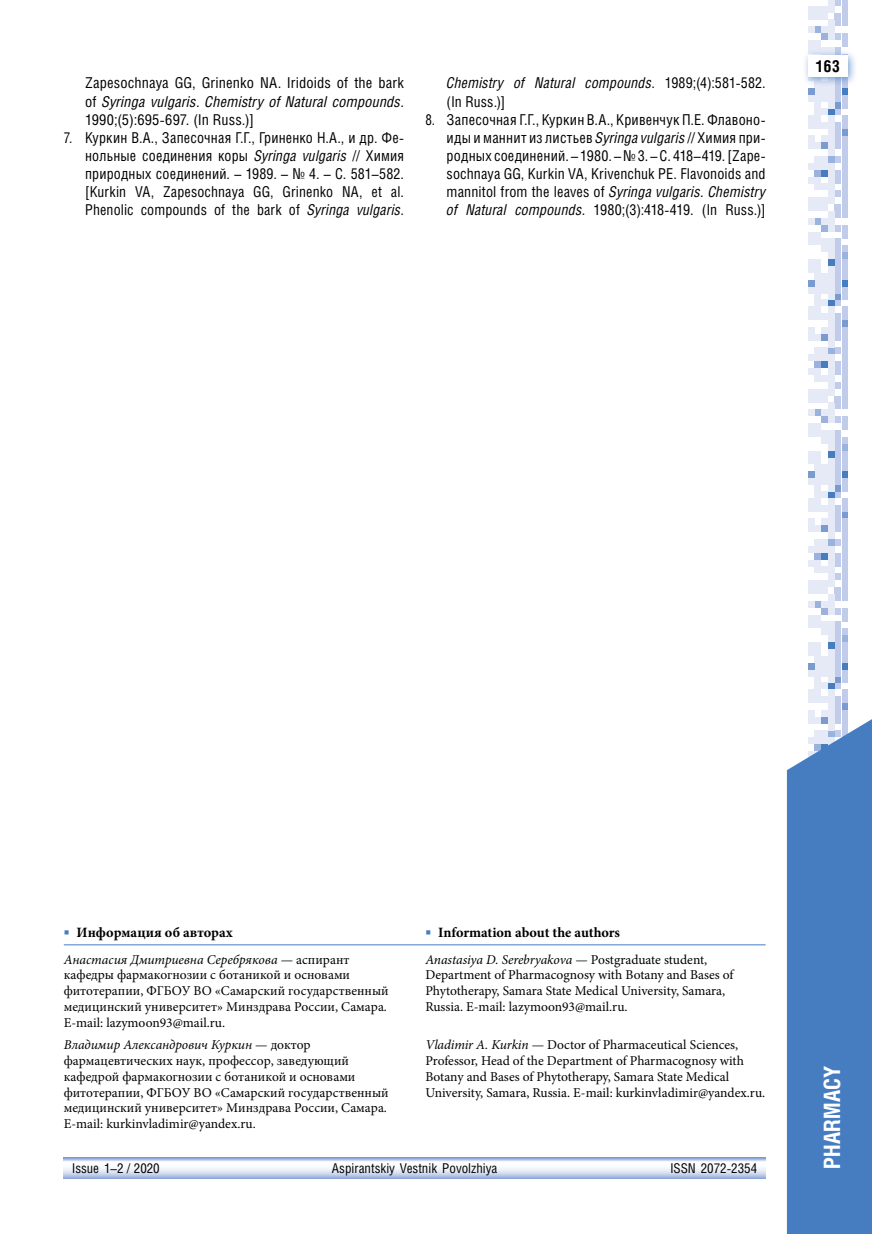
<style>
.page{position:relative;width:872px;height:1234px;background:#fff}
.page>*{position:absolute;margin:0;border:0;box-sizing:border-box;transform-origin:0 0}
.t1{font:700 22.5px "Helios Cond C";letter-spacing:.01em;color:#fff}
.t2{font:700 16.5px "Helios Cond C";color:#000}
.t3{font:15px/18px "Helios Cond C";letter-spacing:.01em;color:#000;text-align:justify;scale:.9 1}
.t4{font:15px/18px "Helios Cond C";letter-spacing:.01em;color:#000;text-align:justify}
.t5{font:700 14.25px "Minion Pro";color:#000}
.t6{font:13.5px/15.8px "Minion Pro";color:#000}
.t7{font:13.5px "Helios Cond C";color:#000}
.s1{font-style:italic}
.s2{font-weight:400;color:#457dc0}
.s3{color:#457dc0}
</style>
<div class="page">
<svg style="left:808px;top:676px;width:39px;height:30px"></svg>
<div style="left:841px;top:669px;width:6px;height:7px;background:#c0cce9"></div>
<div style="left:835px;top:669px;width:6px;height:7px;background:#c0cce9"></div>
<div style="left:828px;top:669px;width:6px;height:7px;background:#e6eaf6"></div>
<div style="left:821px;top:669px;width:6px;height:7px;background:#e6eaf6"></div>
<div style="left:815px;top:669px;width:6px;height:7px;background:#e6eaf6"></div>
<div style="left:808px;top:669px;width:6px;height:7px;background:#e6eaf6"></div>
<svg style="left:808px;top:573px;width:39px;height:96px"></svg>
<div style="left:841px;top:566px;width:6px;height:7px;background:#c0cce9"></div>
<div style="left:828px;top:566px;width:6px;height:7px;background:#e6eaf6"></div>
<div style="left:821px;top:566px;width:6px;height:7px;background:#e6eaf6"></div>
<div style="left:815px;top:566px;width:6px;height:7px;background:#e6eaf6"></div>
<svg style="left:808px;top:525px;width:39px;height:41px"></svg>
<div style="left:841px;top:518px;width:6px;height:7px;background:#c0cce9"></div>
<div style="left:835px;top:518px;width:6px;height:7px;background:#c0cce9"></div>
<div style="left:828px;top:518px;width:6px;height:7px;background:#e6eaf6"></div>
<div style="left:821px;top:518px;width:6px;height:7px;background:#e6eaf6"></div>
<div style="left:808px;top:518px;width:6px;height:7px;background:#e6eaf6"></div>
<svg style="left:808px;top:313px;width:39px;height:205px"></svg>
<div style="left:841px;top:306px;width:6px;height:7px;background:#c0cce9"></div>
<div style="left:828px;top:306px;width:6px;height:7px;background:#e6eaf6"></div>
<div style="left:815px;top:306px;width:6px;height:7px;background:#e6eaf6"></div>
<div style="left:808px;top:306px;width:6px;height:7px;background:#e6eaf6"></div>
<svg style="left:808px;top:259px;width:39px;height:47px"></svg>
<div style="left:841px;top:252px;width:6px;height:7px;background:#9bb2dc"></div>
<div style="left:835px;top:252px;width:6px;height:7px;background:#c0cce9"></div>
<div style="left:828px;top:252px;width:6px;height:7px;background:#e6eaf6"></div>
<svg style="left:808px;top:102px;width:39px;height:150px"></svg>
<div style="left:841px;top:95px;width:6px;height:7px;background:#c0cce9"></div>
<div style="left:835px;top:95px;width:6px;height:7px;background:#c0cce9"></div>
<div style="left:828px;top:95px;width:6px;height:7px;background:#e6eaf6"></div>
<div style="left:821px;top:95px;width:6px;height:7px;background:#e6eaf6"></div>
<div style="left:815px;top:95px;width:6px;height:7px;background:#e6eaf6"></div>
<div style="left:808px;top:95px;width:6px;height:7px;background:#e6eaf6"></div>
<svg style="left:808px;top:0;width:39px;height:95px"></svg>
<div style="left:802px;top:49px;width:56px;height:38px;background:#457dc0;opacity:.75"></div>
<div style="left:808px;top:55px;width:39px;height:22px;background:#fff"></div>
<svg style="left:787px;top:706px;width:85px;height:527px;background:#5185c4"></svg>
<svg style="left:64px;top:1157px;width:701px;height:21px"></svg>
<hr style="left:64px;top:944px;width:701px;height:1px;background:#457dc0">
<p class="t4" style="left:85px;top:74px;width:320px">Zapesochnaya GG, Grinenko NA. Iridoids of the bark of <span class="s1">Syringa vulgaris</span>. <span class="s1">Сhemistry of Natural compounds</span>.<br>1990;(5):695-697. (In Russ.)]</p>
<p class="t3" style="left:85px;top:128px;width:356px;text-indent:-21px">7. Куркин В.А., Запесочная Г.Г., Гриненко Н.А., и др. Фе&shy;нольные соединения коры <span class="s1">Syringa vulgaris</span> // Химия природных соединений. – 1989. – № 4. – С. 581–582. [Kurkin VA, Zapesochnaya GG, Grinenko NA, et al.<br>Phenolic compounds of the bark of <span class="s1">Syringa vulgaris</span>.</p>
<p class="t4" style="left:446px;top:74px;width:320px"><span class="s1">Сhemistry of Natural compounds</span>. 1989;(4):581-582. (In Russ.)]</p>
<p class="t3" style="left:446px;top:110px;width:356px;text-indent:-21px">8. Запесочная Г.Г., Куркин В.А., Кривенчук П.Е. Флавоно&shy;иды и маннит из листьев <span class="s1">Syringa vulgaris</span> // Химия при&shy;родных соединений. – 1980. – № 3. – C. 418–419. [Zape&shy;sochnaya GG, Kurkin VA, Krivenchuk PE. Flavonoids and mannitol from the leaves of <span class="s1">Syringa vulgaris</span>. <span class="s1">Сhemistry of Natural compounds</span>. 1980;(3):418-419. (In Russ.)]</p>
<p class="t2" style="left:815px;top:56px;width:26px">163</p>
<p class="t5" style="left:64px;top:921px;width:170px"><span class="s2">■</span> Информация об авторах</p>
<p class="t5" style="left:425px;top:921px;width:196px"><span class="s3">■</span> Information about the authors</p>
<p class="t6" style="left:64px;top:951px;width:326px"><span class="s1">Анастасия Дмитриевна Серебрякова</span> — аспирант кафедры фармакогнозии с ботаникой и основами фитотерапии, ФГБОУ ВО «Самарский государственный медицинский университет» Минздрава России, Самара.<br>E-mail: lazymoon93@mail.ru.</p>
<p class="t6" style="left:425px;top:951px;width:310px"><span class="s1">Anastasiya D. Serebryakova</span> — Postgraduate student, Department of Pharmacognosy with Botany and Bases of Phytotherapy, Samara State Medical University, Samara, Russia. E-mail: lazymoon93@mail.ru.</p>
<p class="t6" style="left:64px;top:1036px;width:326px"><span class="s1">Владимир Александрович Куркин</span> — доктор фармацевтических наук, профессор, заведующий кафедрой фармакогнозии с ботаникой и основами фитотерапии, ФГБОУ ВО «Самарский государственный медицинский университет» Минздрава России, Самара.<br>E-mail: kurkinvladimir@yandex.ru.</p>
<p class="t6" style="left:425px;top:1036px;width:341px"><span class="s1">Vladimir A. Kurkin</span> — Doctor of Pharmaceutical Sciences, Professor, Head of the Department of Pharmacognosy with Botany and Bases of Phytotherapy, Samara State Medical University, Samara, Russia. E-mail: kurkinvladimir@yandex.ru.</p>
<p class="t7" style="left:72px;top:1159px;width:89px">Issue 1–2 / 2020</p>
<p class="t7" style="left:332px;top:1159px;width:167px">Aspirantskiy Vestnik Povolzhiya</p>
<p class="t7" style="left:670px;top:1159px;width:88px">ISSN 2072-2354</p>
<h1 class="t1" style="left:818px;top:1169px;width:105px;rotate:-90deg">PHARMACY</h1>
</div>
